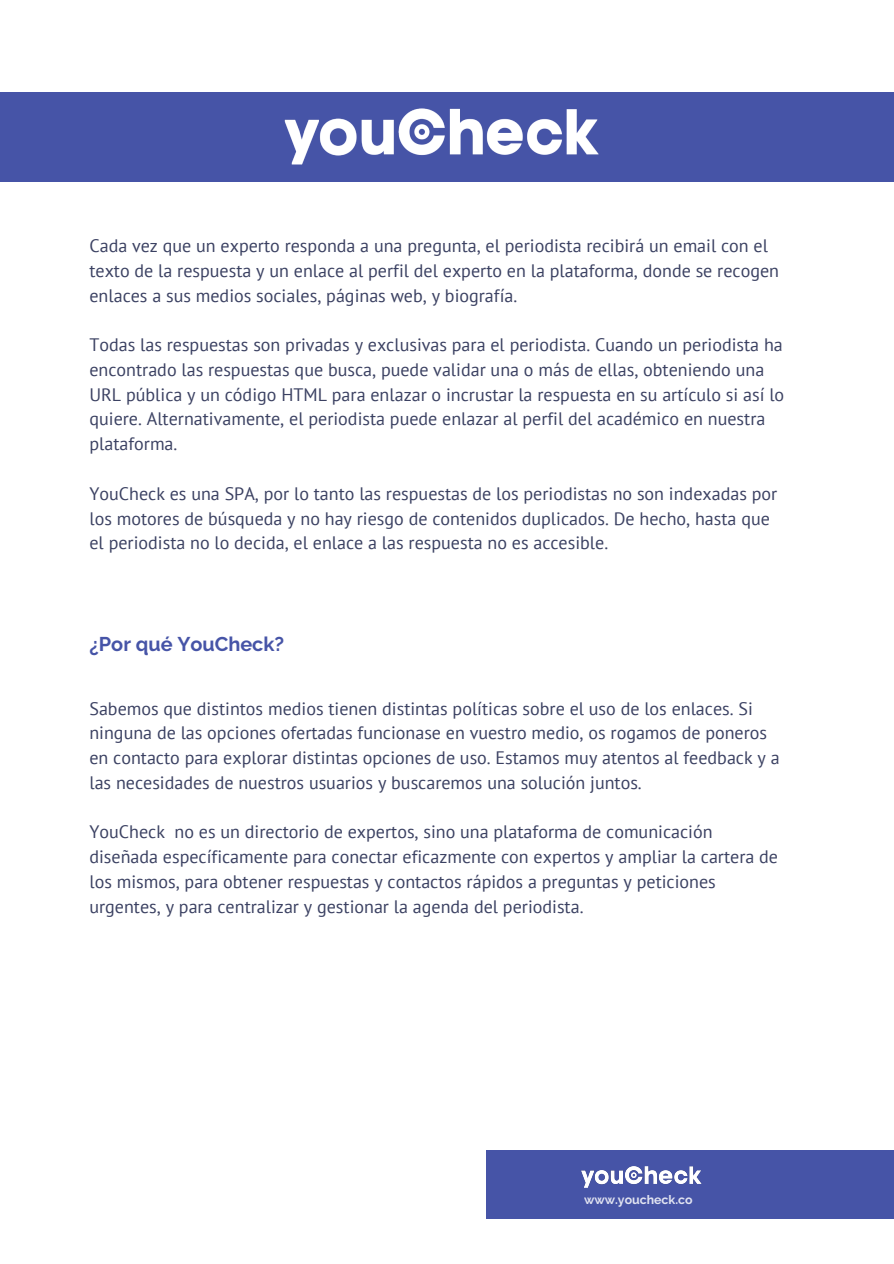
<style>
.page{position:relative;width:894px;height:1264px;background:#fff}
.page>*{position:absolute;margin:0;border:0;box-sizing:border-box;transform-origin:0 0}
.t1{font:700 19.8px "Raleway";color:#4654a7}
.t2{font:18px/24.8px "PT Sans";color:#3b4162}
.t3{font:700 12.3px "Raleway";color:#fff}
</style>
<div class="page">
<div style="left:0;top:93px;width:893px;height:89px;background:#4654a7"></div>
<img style="left:284px;top:108px;width:315px;height:57px">
<div style="left:486px;top:1150px;width:407px;height:68px;background:#4654a7"></div>
<img style="left:581px;top:1166px;width:121px;height:22px">
<p class="t2" style="left:89px;top:233px;width:691px">Cada vez que un experto responda a una pregunta, el periodista recibirá un email con el texto de la respuesta y un enlace al perfil del experto en la plataforma, donde se recogen enlaces a sus medios sociales, páginas web, y biografía.</p>
<p class="t2" style="left:89px;top:332px;width:696px">Todas las respuestas son privadas y exclusivas para el periodista. Cuando un periodista ha encontrado las respuestas que busca, puede validar una o más de ellas, obteniendo una URL pública y un código HTML para enlazar o incrustar la respuesta en su artículo si así lo quiere. Alternativamente, el periodista puede enlazar al perfil del académico en nuestra plataforma.</p>
<p class="t2" style="left:89px;top:480px;width:689px">YouCheck es una SPA, por lo tanto las respuestas de los periodistas no son indexadas por los motores de búsqueda y no hay riesgo de contenidos duplicados. De hecho, hasta que el periodista no lo decida, el enlace a las respuesta no es accesible.</p>
<p class="t1" style="left:89px;top:632px;width:196px">¿Por qué YouCheck?</p>
<p class="t2" style="left:89px;top:695px;width:691px">Sabemos que distintos medios tienen distintas políticas sobre el uso de los enlaces. Si ninguna de las opciones ofertadas funcionase en vuestro medio, os rogamos de poneros en contacto para explorar distintas opciones de uso. Estamos muy atentos al feedback y a las necesidades de nuestros usuarios y buscaremos una solución juntos.</p>
<p class="t2" style="left:89px;top:819px;width:690px">YouCheck no es un directorio de expertos, sino una plataforma de comunicación diseñada específicamente para conectar eficazmente con expertos y ampliar la cartera de los mismos, para obtener respuestas y contactos rápidos a preguntas y peticiones urgentes, y para centralizar y gestionar la agenda del periodista.</p>
<p class="t3" style="left:584px;top:1192px;width:110px">www.youcheck.co</p>
</div>
